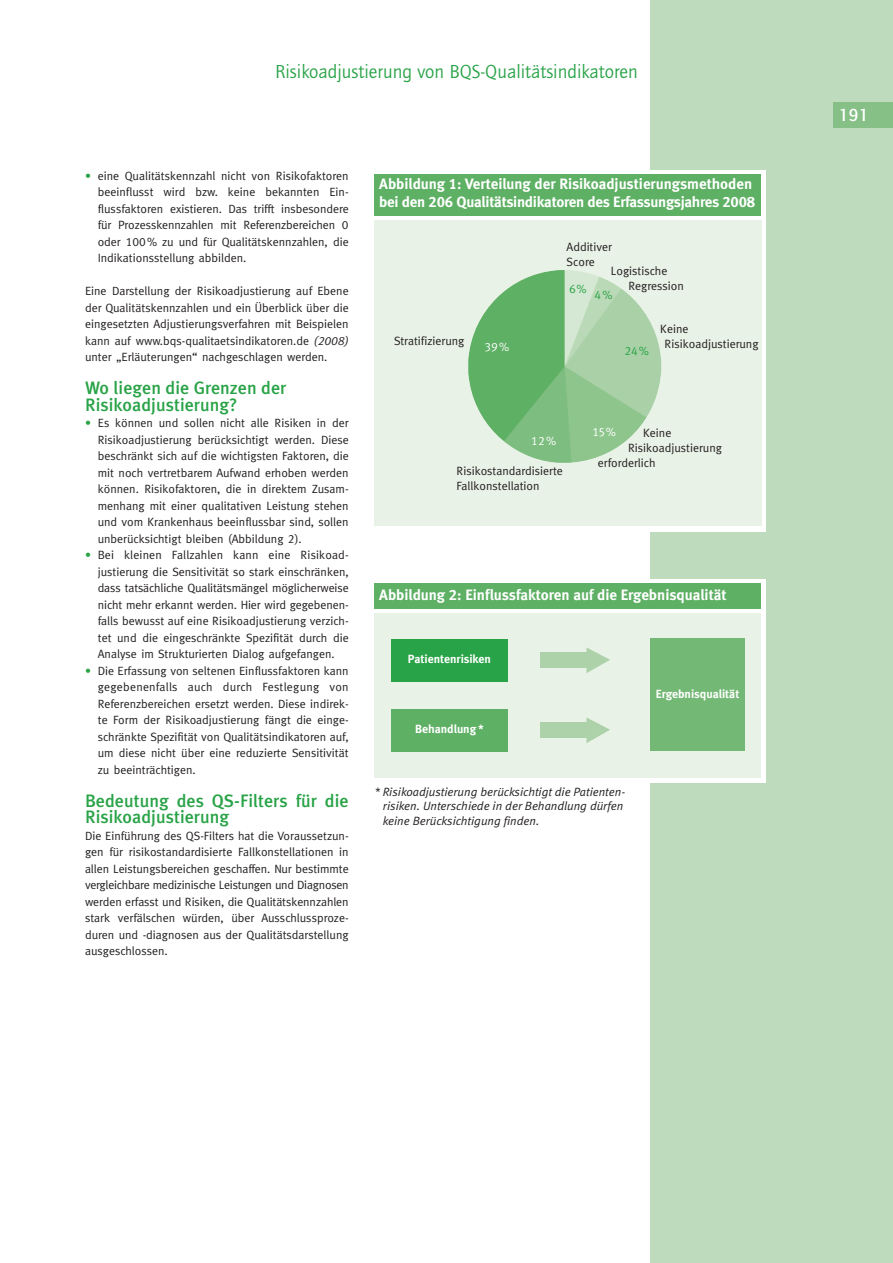
<style>
.page{position:relative;width:893px;height:1263px;background:#fff}
.page>*{position:absolute;margin:0;border:0;box-sizing:border-box;transform-origin:0 0}
.t1{font:19.5px "Quay Sans";color:#29a347}
.t2{font:500 18px/16.5px "Meta Plus";color:#29a347}
.t3{font:500 18px "Quay Sans";color:#fff}
.t4{font:15px/18px "Meta Bold LF";letter-spacing:-.005em;color:#fff}
.t5{font:12px/16.5px "Meta";color:#231f20;text-align:justify}
.t6{font:italic 12px/14.4px "Meta Normal LF";color:#231f20}
.t7{font:12px "Meta Normal LF";color:#fff}
.t8{font:12px "Meta Normal LF";color:#29a347}
.t9{font:11.85px "Meta Bold LF";color:#fff}
.s1{color:#29a347}
.s2{font-family:"Meta Normal LF"}
.s3{font-family:"Meta Normal LF";font-style:italic}
</style>
<div class="page">
<div style="left:651px;top:0;width:242px;height:1263px;background:#bfdbbd"></div>
<svg style="left:374px;top:170px;width:391px;height:361px"></svg>
<div style="left:374px;top:221px;width:387px;height:305px;background:#e8f2e6"></div>
<img style="left:468px;top:270px;width:193px;height:193px;border-radius:90px">
<div style="left:833px;top:102px;width:60px;height:26px;background:#86c086"></div>
<div style="left:374px;top:174px;width:387px;height:41px;background:#5eb064"></div>
<div style="left:370px;top:579px;width:395px;height:203px;background:#fff"></div>
<div style="left:374px;top:613px;width:387px;height:165px;background:#e8f2e6"></div>
<div style="left:391px;top:639px;width:117px;height:42px;background:#29a347"></div>
<div style="left:650px;top:639px;width:95px;height:112px;background:#73b874"></div>
<div style="left:391px;top:709px;width:117px;height:42px;background:#5eb064"></div>
<svg style="left:573px;top:647px;width:37px;height:26px"></svg>
<div style="left:541px;top:653px;width:47px;height:15px;background:#add2aa"></div>
<svg style="left:573px;top:717px;width:37px;height:26px"></svg>
<div style="left:541px;top:723px;width:47px;height:15px;background:#add2aa"></div>
<div style="left:374px;top:583px;width:387px;height:26px;background:#5eb064"></div>
<h1 class="t1" style="left:275px;top:60px;width:364px">Risikoadjustierung von BQS-Qualitätsindikatoren</h1>
<p class="t5" style="left:98px;top:167px;width:252px;text-indent:-13px"><span class="s1">•</span> eine Qualitätskennzahl nicht von Risikofaktoren beeinflusst wird bzw. keine bekannten Ein&shy;flussfaktoren existieren. Das trifft insbesondere für Prozesskennzahlen mit Referenzbereichen <span class="s2">0 </span>oder <span class="s2">100</span>% zu und für Qualitätskennzahlen, die Indikationsstellung abbilden.</p>
<p class="t5" style="left:85px;top:283px;width:265px">Eine Darstellung der Risikoadjustierung auf Ebene der Qualitätskennzahlen und ein Überblick über die eingesetzten Adjustierungsverfahren mit Beispielen kann auf www.bqs-qualitaetsindikatoren.de <span class="s3">(2008) </span>unter „Erläuterungen“ nachgeschlagen werden.</p>
<h2 class="t2" style="left:85px;top:380px;width:203px">Wo liegen die Grenzen der<br>Risikoadjustierung?</h2>
<p class="t5" style="left:98px;top:415px;width:252px;text-indent:-13px"><span class="s1">•</span> Es können und sollen nicht alle Risiken in der Risikoadjustierung berücksichtigt werden. Diese beschränkt sich auf die wichtigsten Faktoren, die mit noch vertretbarem Aufwand erhoben werden können. Risikofaktoren, die in direktem Zusam&shy;menhang mit einer qualitativen Leistung stehen und vom Krankenhaus beeinflussbar sind, sollen unberücksichtigt bleiben (Abbildung <span class="s2">2</span>).</p>
<p class="t5" style="left:98px;top:547px;width:252px;text-indent:-13px"><span class="s1">•</span> Bei kleinen Fallzahlen kann eine Risikoad&shy;justierung die Sensitivität so stark einschränken, dass tatsächliche Qualitätsmängel möglicherweise nicht mehr erkannt werden. Hier wird gegebenen&shy;falls bewusst auf eine Risikoadjustierung verzich&shy;tet und die eingeschränkte Spezifität durch die Analyse im Strukturierten Dialog aufgefangen.</p>
<p class="t5" style="left:98px;top:662px;width:252px;text-indent:-13px"><span class="s1">•</span> Die Erfassung von seltenen Einflussfaktoren kann gegebenenfalls auch durch Festlegung von Referenzbereichen ersetzt werden. Diese indirek&shy;te Form der Risikoadjustierung fängt die einge&shy;schränkte Spezifität von Qualitätsindikatoren auf, um diese nicht über eine reduzierte Sensitivität zu beeinträchtigen.</p>
<h2 class="t2" style="left:85px;top:792px;width:265px">Bedeutung des QS-Filters für die<br>Risikoadjustierung</h2>
<p class="t5" style="left:85px;top:827px;width:265px">Die Einführung des QS-Filters hat die Voraussetzun&shy;gen für risikostandardisierte Fallkonstellationen in allen Leistungsbereichen geschaffen. Nur bestimmte vergleichbare medizinische Leistungen und Diagnosen werden erfasst und Risiken, die Qualitätskennzahlen stark verfälschen würden, über Ausschlussproze&shy;duren und -diagnosen aus der Qualitätsdarstellung ausgeschlossen.</p>
<p class="t4" style="left:379px;top:177px;width:378px">Abbildung 1: Verteilung der Risikoadjustierungsmethoden bei den 206 Qualitätsindikatoren des Erfassungsjahres 2008</p>
<p class="t5" style="left:394px;top:333px;width:72px">Stratifizierung</p>
<p class="t7" style="left:484px;top:342px;width:26px">39%</p>
<p class="t5" style="left:567px;top:239px;width:47px;line-height:15px">Additiver<br>Score</p>
<p class="t5" style="left:628px;top:263px;width:57px;line-height:15px;text-indent:-18px">Logistische<br>Regression</p>
<p class="t5" style="left:665px;top:322px;width:95px;line-height:15px;text-indent:-4px">Keine<br>Risikoadjustierung</p>
<p class="t8" style="left:569px;top:284px;width:19px">6%</p>
<p class="t8" style="left:594px;top:291px;width:20px">4%</p>
<p class="t8" style="left:625px;top:347px;width:26px">24%</p>
<p class="t7" style="left:531px;top:436px;width:26px">12%</p>
<p class="t5" style="left:456px;top:463px;width:108px;line-height:15px">Risikostandardisierte<br>Fallkonstellation</p>
<p class="t7" style="left:592px;top:428px;width:25px">15%</p>
<p class="t5" style="left:643px;top:425px;width:30px">Keine</p>
<p class="t5" style="left:628px;top:440px;width:95px">Risikoadjustierung</p>
<p class="t5" style="left:598px;top:455px;width:59px">erforderlich</p>
<p class="t4" style="left:379px;top:587px;width:349px">Abbildung 2: Einflussfaktoren auf die Ergebnisqualität</p>
<p class="t9" style="left:408px;top:655px;width:85px">Patientenrisiken</p>
<p class="t9" style="left:415px;top:725px;width:70px">Behandlung *</p>
<p class="t6" style="left:383px;top:786px;width:244px;text-indent:-8px">* Risikoadjustierung berücksichtigt die Patienten&shy;risiken. Unterschiede in der Behandlung dürfen keine Berücksichtigung finden.</p>
<p class="t9" style="left:656px;top:689px;width:85px">Ergebnisqualität</p>
<h2 class="t3" style="left:839px;top:104px;width:31px">191</h2>
</div>
